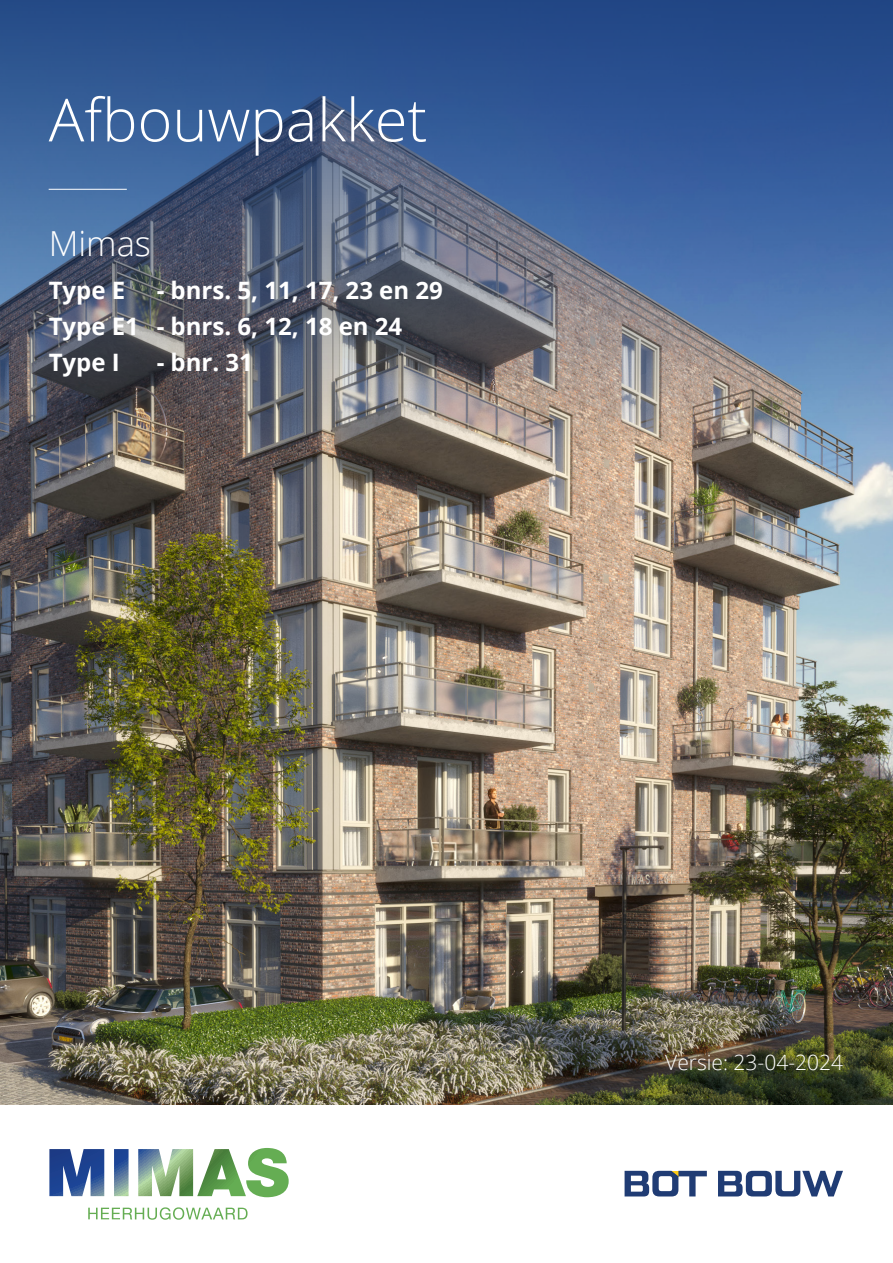
<style>
.page{position:relative;width:893px;height:1263px;background:#fff}
.page>*{position:absolute;margin:0;border:0;box-sizing:border-box;transform-origin:0 0}
.t1{font:300 59.4px "Open Sans";color:#fff}
.t2{font:300 34.5px "Open Sans";color:#fff}
.t3{font:700 24px/36px "Open Sans";color:#fff}
.t4{font:300 21px "Open Sans";color:#fff}
</style>
<div class="page">
<img style="left:0;top:0;width:893px;height:1104px">
<svg style="left:625px;top:1171px;width:82px;height:25px"></svg>
<svg style="left:718px;top:1171px;width:125px;height:25px"></svg>
<svg style="left:88px;top:1207px;width:160px;height:12px"></svg>
<svg style="left:49px;top:1149px;width:55px;height:47px"></svg>
<svg style="left:114px;top:1149px;width:15px;height:47px"></svg>
<svg style="left:138px;top:1148px;width:151px;height:49px"></svg>
<hr style="left:49px;top:189px;width:78px;height:1px;background:#fff">
<h1 class="t1" style="left:49px;top:79px;width:380px">Afbouwpakket</h1>
<h2 class="t2" style="left:49px;top:220px;width:104px">Mimas</h2>
<p class="t3" style="left:49px;top:272px;width:396px;text-indent:108px">- bnrs. 5, 11, 17, 23 en 29<br>Type E1 - bnrs. 6, 12, 18 en 24<br>Type I</p>
<p class="t3" style="left:49px;top:272px;width:78px">Type E</p>
<p class="t3" style="left:157px;top:344px;width:98px">- bnr. 31</p>
<p class="t4" style="left:665px;top:1048px;width:179px">Versie: 23-04-2024</p>
</div>
